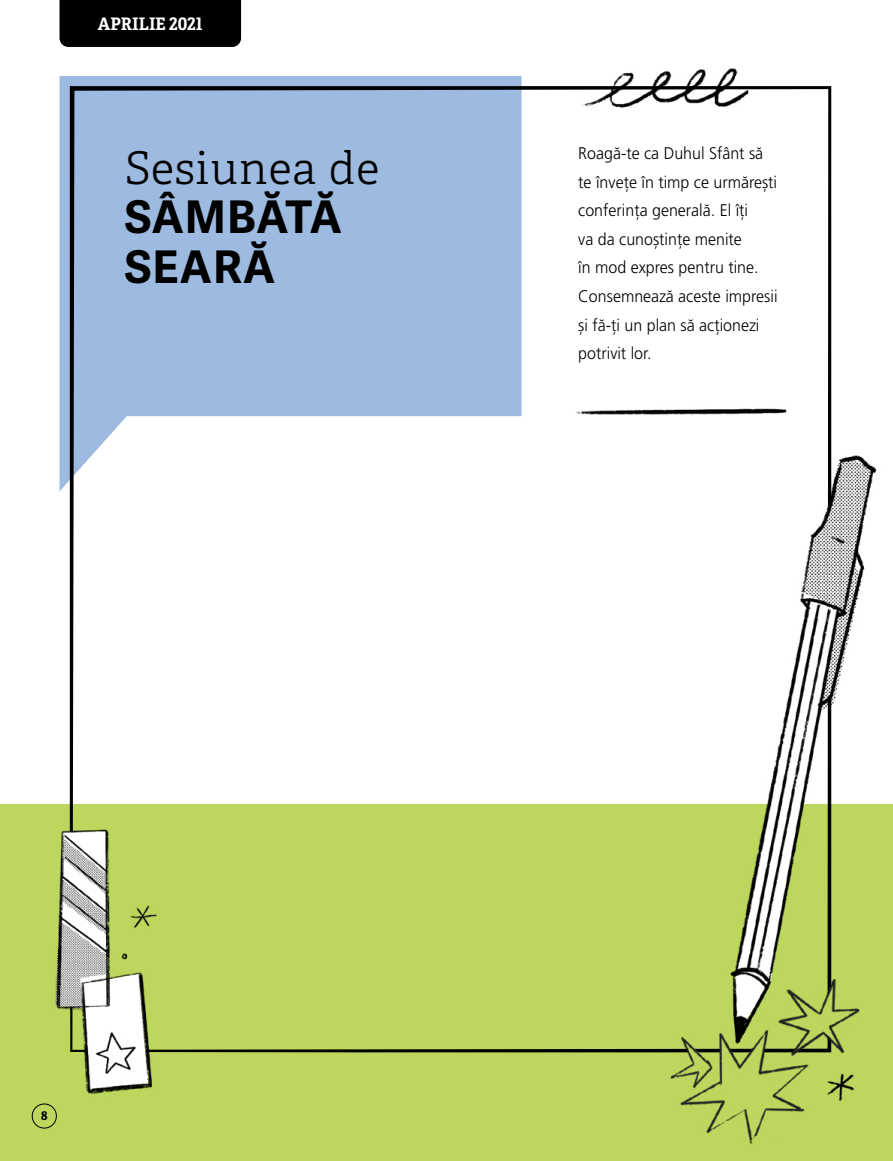
<style>
.page{position:relative;width:893px;height:1161px;background:#fff}
.page>*{position:absolute;margin:0;border:0;box-sizing:border-box;transform-origin:0 0}
.t1{font:700 45px/49.5px "Helamlds Lat";letter-spacing:.025em;color:#000}
.t2{font:300 45px "Helam Slablds Lat";letter-spacing:.02em;color:#000}
.t3{font:700 17.25px "Helam Slablds Lat";color:#fff;scale:.95 1}
.t4{font:300 16.8px/28.7px "Frutigerlds Lat";color:#000;scale:.95 1}
.t5{font:700 12px "Helam Slablds Lat";color:#000}
</style>
<div class="page">
<div style="left:0;top:804px;width:893px;height:357px;background:#bdd65e"></div>
<svg style="left:70px;top:443px;width:761px;height:609px"></svg>
<img style="left:59px;top:33px;width:773px;height:410px">
<img style="left:32px;top:799px;width:211px;height:313px">
<img style="left:637px;top:450px;width:240px;height:695px">
<div style="left:32px;top:1103px;width:25px;height:25px;border:1px solid #000;border-radius:50%"></div>
<div style="left:60px;top:0;width:181px;height:47px;background:#000"></div>
<p class="t3" style="left:98px;top:10px;width:112px">APRILIE 2021</p>
<h1 class="t2" style="left:125px;top:133px;width:256px">Sesiunea de</h1>
<h1 class="t1" style="left:125px;top:192px;width:218px">SÂMBĂTĂ<br>SEARĂ</h1>
<p class="t4" style="left:578px;top:139px;width:211px">Roagă-te ca Duhul Sfânt să te învețe în timp ce urmărești conferința generală. El îți<br>va da cunoștințe menite<br>în mod expres pentru tine.<br>Consemnează aceste impresii și fă-ți un plan să acționezi potrivit lor.</p>
<p class="t5" style="left:41px;top:1105px;width:8px">8</p>
</div>
